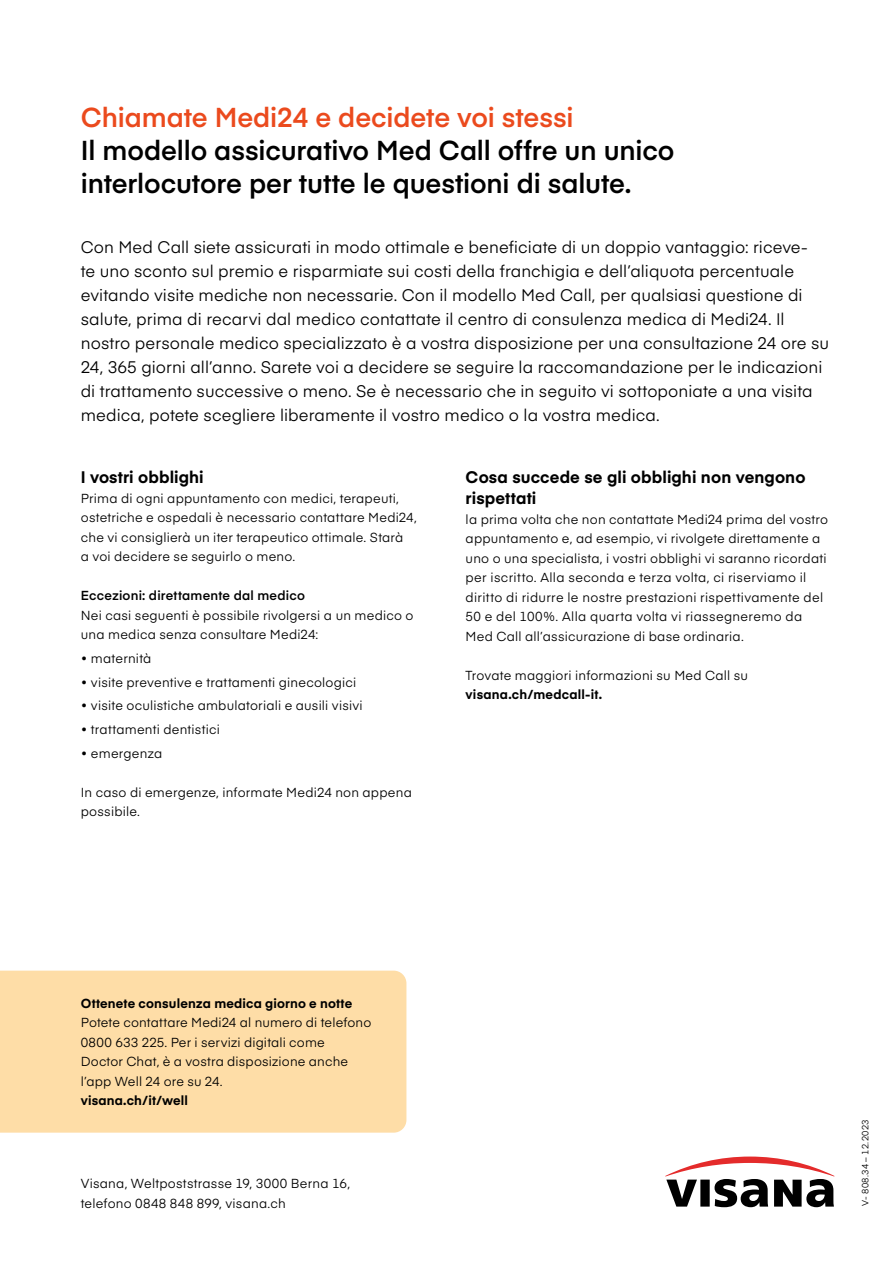
<style>
.page{position:relative;width:893px;height:1263px;background:#fff}
.page>*{position:absolute;margin:0;border:0;box-sizing:border-box;transform-origin:0 0}
.t1{font:600 27px/33px "Eina 03";letter-spacing:-.005em;color:#000}
.t2{font:600 27px "Eina 03";letter-spacing:-.005em;color:#eb4a1d}
.t3{font:16.5px/24px "Eina 03";letter-spacing:.005em;color:#000}
.t4{font:700 16.5px/21px "Eina 03";letter-spacing:.005em;color:#000}
.t5{font:12.9px/19.5px "Eina 03";letter-spacing:.015em;color:#000}
.t6{font:700 12.9px "Eina 03";letter-spacing:.01em;color:#000}
.t7{font:600 12.9px "Eina 03";letter-spacing:.015em;color:#000}
.t8{font:9px "Eina 03";letter-spacing:.03em;color:#000}
</style>
<div class="page">
<svg style="left:665px;top:1156px;width:169px;height:51px"></svg>
<div style="left:0;top:971px;width:406px;height:162px;background:#fedda7"></div>
<h1 class="t2" style="left:81px;top:98px;width:494px">Chiamate Medi24 e decidete voi stessi</h1>
<h1 class="t1" style="left:81px;top:133px;width:595px">Il modello assicurativo Med Call offre un unico interlocutore per tutte le questioni di salute.</h1>
<p class="t3" style="left:81px;top:234px;width:750px">Con Med Call siete assicurati in modo ottimale e beneficiate di un doppio vantaggio: riceve-<br>te uno sconto sul premio e risparmiate sui costi della franchigia e dell’aliquota percentuale evitando visite mediche non necessarie. Con il modello Med Call, per qualsiasi questione di salute, prima di recarvi dal medico contattate il centro di consulenza medica di Medi24. Il nostro personale medico specializzato è a vostra disposizione per una consultazione 24 ore su 24, 365 giorni all’anno. Sarete voi a decidere se seguire la raccomandazione per le indicazioni di trattamento successive o meno. Se è necessario che in seguito vi sottoponiate a una visita medica, potete scegliere liberamente il vostro medico o la vostra medica.</p>
<p class="t4" style="left:81px;top:466px;width:124px">I vostri obblighi</p>
<p class="t5" style="left:81px;top:487px;width:338px">Prima di ogni appuntamento con medici, terapeuti, ostetriche e ospedali è necessario contattare Medi24, che vi consiglierà un iter terapeutico ottimale. Starà<br>a voi decidere se seguirlo o meno.</p>
<p class="t7" style="left:81px;top:586px;width:226px">Eccezioni: direttamente dal medico</p>
<p class="t5" style="left:81px;top:604px;width:334px">Nei casi seguenti è possibile rivolgersi a un medico o una medica senza consultare Medi24:</p>
<p class="t5" style="left:81px;top:648px;width:72px">• maternità</p>
<p class="t5" style="left:81px;top:671px;width:277px">• visite preventive e trattamenti ginecologici</p>
<p class="t5" style="left:81px;top:695px;width:283px">• visite oculistiche ambulatoriali e ausili visivi</p>
<p class="t5" style="left:81px;top:719px;width:141px">• trattamenti dentistici</p>
<p class="t5" style="left:81px;top:743px;width:83px">• emergenza</p>
<p class="t5" style="left:81px;top:782px;width:333px">In caso di emergenze, informate Medi24 non appena possibile.</p>
<p class="t4" style="left:466px;top:466px;width:341px">Cosa succede se gli obblighi non vengono rispettati</p>
<p class="t5" style="left:466px;top:508px;width:364px">la prima volta che non contattate Medi24 prima del vostro appuntamento e, ad esempio, vi rivolgete direttamente a uno o una specialista, i vostri obblighi vi saranno ricordati per iscritto. Alla seconda e terza volta, ci riserviamo il diritto di ridurre le nostre prestazioni rispettivamente del 50 e del 100%. Alla quarta volta vi riassegneremo da Med Call all’assicurazione di base ordinaria.</p>
<p class="t5" style="left:466px;top:664px;width:284px">Trovate maggiori informazioni su Med Call su</p>
<p class="t6" style="left:466px;top:685px;width:138px">visana.ch/medcall-it.</p>
<p class="t6" style="left:81px;top:994px;width:273px">Ottenete consulenza medica giorno e notte</p>
<p class="t5" style="left:81px;top:1012px;width:292px">Potete contattare Medi24 al numero di telefono 0800 633 225. Per i servizi digitali come<br>Doctor Chat, è a vostra disposizione anche l’app Well 24 ore su 24.</p>
<p class="t6" style="left:81px;top:1091px;width:109px">visana.ch/it/well</p>
<p class="t5" style="left:81px;top:1173px;width:271px">Visana, Weltpoststrasse 19, 3000 Berna 16, telefono 0848 848 899, visana.ch</p>
<p class="t8" style="left:858px;top:1206px;width:88px;rotate:-90deg">V- 808.34 – 12.2023</p>
</div>
